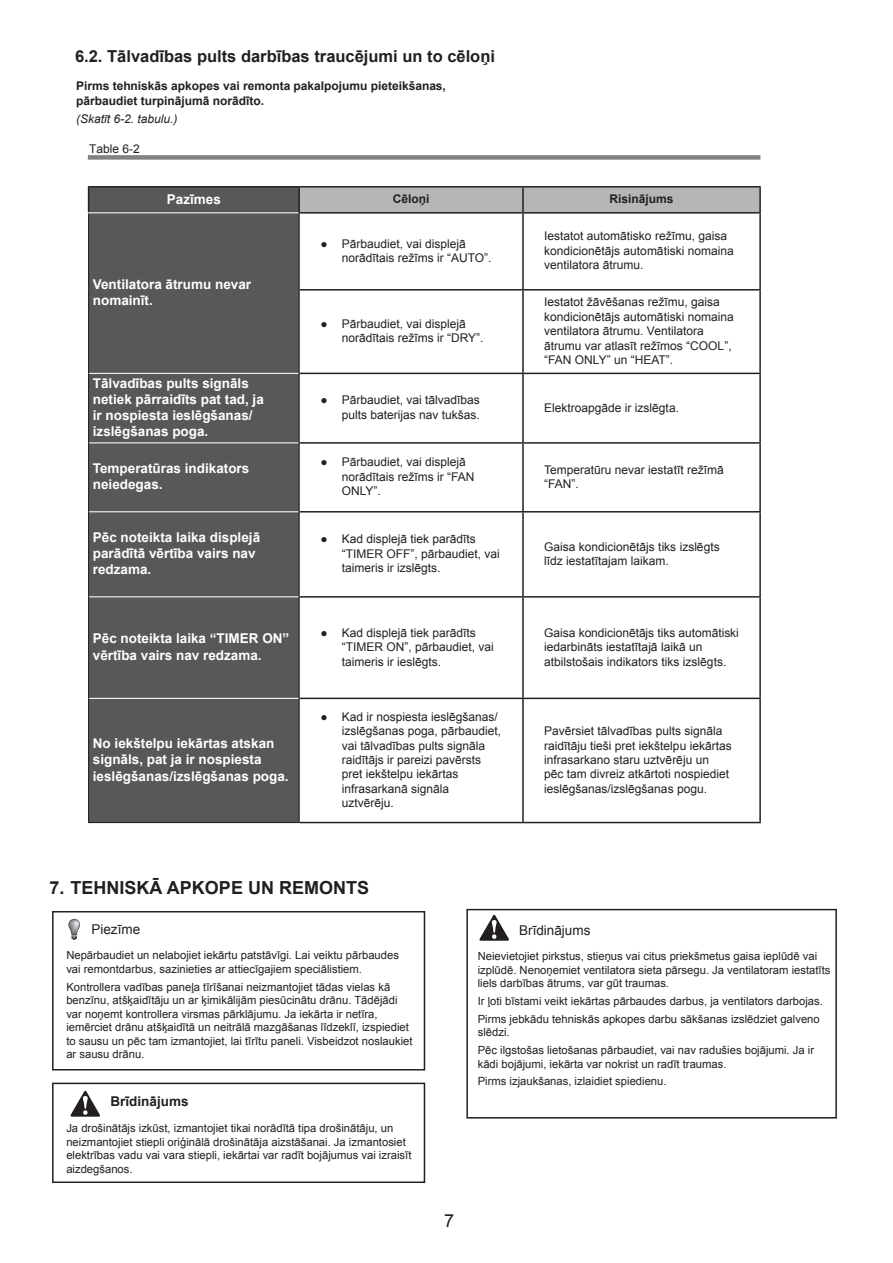
<style>
.page{position:relative;width:893px;height:1263px;background:#fff}
.page>*{position:absolute;margin:0;border:0;box-sizing:border-box;transform-origin:0 0}
.t1{font:700 18px "Arial";color:#231f20}
.t2{font:18px "Arial";color:#231f20}
.t3{font:700 16.5px "Arial";color:#231f20}
.t4{font:700 13.5px/16.2px "Arial";color:#fff}
.t5{font:13.5px "Arial";color:#231f20}
.t6{font:700 13.5px "Arial";color:#231f20}
.t7{font:12px/14.4px "Arial";color:#231f20}
.t8{font:700 12px/14.4px "Arial";color:#231f20}
.t9{font:italic 12px "Arial";color:#231f20}
.t10{font:11.25px/13.5px "Arial";color:#231f20}
</style>
<div class="page">
<div style="left:88px;top:155px;width:672px;height:5px;background:#808285"></div>
<div style="left:89px;top:188px;width:210px;height:634px;background:#595757"></div>
<div style="left:300px;top:188px;width:459px;height:24px;background:#b5b6b6"></div>
<hr style="left:88px;top:186px;width:211px;height:2px;background:#231f20">
<svg style="left:88px;top:188px;width:1px;height:24px"></svg>
<hr style="left:299px;top:186px;width:224px;height:2px;background:#231f20">
<hr style="left:298px;top:188px;width:2px;height:24px;background:#231f20">
<hr style="left:523px;top:186px;width:238px;height:2px;background:#231f20">
<hr style="left:522px;top:188px;width:2px;height:24px;background:#231f20">
<hr style="left:759px;top:188px;width:2px;height:24px;background:#231f20">
<hr style="left:298px;top:212px;width:225px;height:2px;background:#231f20">
<hr style="left:523px;top:212px;width:238px;height:2px;background:#231f20">
<hr style="left:522px;top:214px;width:2px;height:75px;background:#231f20">
<hr style="left:759px;top:214px;width:2px;height:75px;background:#231f20">
<hr style="left:300px;top:289px;width:223px;height:2px;background:#231f20">
<hr style="left:523px;top:289px;width:238px;height:2px;background:#231f20">
<hr style="left:522px;top:291px;width:2px;height:82px;background:#231f20">
<hr style="left:759px;top:291px;width:2px;height:82px;background:#231f20">
<hr style="left:300px;top:373px;width:223px;height:1px;background:#231f20">
<hr style="left:523px;top:373px;width:238px;height:1px;background:#231f20">
<hr style="left:522px;top:374px;width:2px;height:68px;background:#231f20">
<hr style="left:759px;top:374px;width:2px;height:68px;background:#231f20">
<hr style="left:300px;top:442px;width:223px;height:2px;background:#231f20">
<hr style="left:523px;top:442px;width:238px;height:2px;background:#231f20">
<hr style="left:522px;top:444px;width:2px;height:67px;background:#231f20">
<hr style="left:759px;top:444px;width:2px;height:67px;background:#231f20">
<hr style="left:300px;top:511px;width:223px;height:1px;background:#231f20">
<hr style="left:523px;top:511px;width:238px;height:1px;background:#231f20">
<hr style="left:522px;top:512px;width:2px;height:84px;background:#231f20">
<hr style="left:759px;top:512px;width:2px;height:84px;background:#231f20">
<hr style="left:300px;top:596px;width:223px;height:2px;background:#231f20">
<hr style="left:523px;top:596px;width:238px;height:2px;background:#231f20">
<hr style="left:522px;top:598px;width:2px;height:100px;background:#231f20">
<hr style="left:759px;top:598px;width:2px;height:100px;background:#231f20">
<hr style="left:300px;top:698px;width:223px;height:1px;background:#231f20">
<hr style="left:523px;top:698px;width:238px;height:1px;background:#231f20">
<hr style="left:522px;top:699px;width:2px;height:123px;background:#231f20">
<hr style="left:759px;top:699px;width:2px;height:123px;background:#231f20">
<hr style="left:300px;top:822px;width:223px;height:1px;background:#231f20">
<hr style="left:523px;top:822px;width:238px;height:1px;background:#231f20">
<hr style="left:88px;top:212px;width:210px;height:1px;background:#fff">
<hr style="left:89px;top:373px;width:210px;height:1px;background:#fff">
<hr style="left:89px;top:442px;width:210px;height:1px;background:#fff">
<hr style="left:89px;top:511px;width:210px;height:1px;background:#fff">
<hr style="left:89px;top:596px;width:210px;height:1px;background:#fff">
<hr style="left:89px;top:698px;width:210px;height:1px;background:#fff">
<hr style="left:88px;top:213px;width:1px;height:77px;background:#231f20">
<hr style="left:299px;top:214px;width:1px;height:76px;background:#231f20">
<hr style="left:88px;top:290px;width:1px;height:83px;background:#231f20">
<hr style="left:299px;top:290px;width:1px;height:83px;background:#231f20">
<hr style="left:88px;top:373px;width:1px;height:70px;background:#231f20">
<hr style="left:299px;top:373px;width:1px;height:70px;background:#231f20">
<hr style="left:88px;top:443px;width:1px;height:69px;background:#231f20">
<hr style="left:299px;top:443px;width:1px;height:69px;background:#231f20">
<hr style="left:88px;top:512px;width:1px;height:85px;background:#231f20">
<hr style="left:299px;top:512px;width:1px;height:85px;background:#231f20">
<hr style="left:88px;top:597px;width:1px;height:101px;background:#231f20">
<hr style="left:299px;top:597px;width:1px;height:101px;background:#231f20">
<hr style="left:88px;top:698px;width:1px;height:124px;background:#231f20">
<hr style="left:299px;top:698px;width:1px;height:124px;background:#231f20">
<hr style="left:88px;top:822px;width:212px;height:1px;background:#231f20">
<svg style="left:52px;top:911px;width:373px;height:159px"></svg>
<svg style="left:52px;top:1082px;width:373px;height:101px"></svg>
<svg style="left:466px;top:909px;width:371px;height:209px"></svg>
<p class="t3" style="left:75px;top:46px;width:421px">6.2. Tālvadības pults darbības traucējumi un to cēloņi</p>
<p class="t8" style="left:76px;top:79px;width:371px">Pirms tehniskās apkopes vai remonta pakalpojumu pieteikšanas, pārbaudiet turpinājumā norādīto.</p>
<p class="t9" style="left:76px;top:111px;width:103px">(Skatīt 6-2. tabulu.)</p>
<p class="t7" style="left:89px;top:142px;width:52px">Table 6-2</p>
<p class="t4" style="left:167px;top:191px;width:56px">Pazīmes</p>
<p class="t8" style="left:393px;top:192px;width:38px">Cēloņi</p>
<p class="t8" style="left:609px;top:192px;width:66px">Risinājums</p>
<p class="t4" style="left:93px;top:277px;width:160px">Ventilatora ātrumu nevar nomainīt.</p>
<p class="t4" style="left:93px;top:375px;width:173px">Tālvadības pults signāls netiek pārraidīts pat tad, ja ir nospiesta ieslēgšanas/ izslēgšanas poga.</p>
<p class="t7" style="left:342px;top:236px;width:151px;text-indent:-21px">● Pārbaudiet, vai displejā norādītais režīms ir “AUTO”.</p>
<p class="t7" style="left:544px;top:229px;width:191px">Iestatot automātisko režīmu, gaisa kondicionētājs automātiski nomaina ventilatora ātrumu.</p>
<p class="t7" style="left:342px;top:317px;width:143px;text-indent:-21px">● Pārbaudiet, vai displejā norādītais režīms ir “DRY”.</p>
<p class="t7" style="left:544px;top:295px;width:191px">Iestatot žāvēšanas režīmu, gaisa kondicionētājs automātiski nomaina ventilatora ātrumu. Ventilatora ātrumu var atlasīt režīmos “COOL”, “FAN ONLY” un “HEAT”.</p>
<p class="t7" style="left:320px;top:393px;width:161px;text-align:right">● Pārbaudiet, vai tālvadības pults baterijas nav tukšas.</p>
<p class="t7" style="left:544px;top:400px;width:136px">Elektroapgāde ir izslēgta.</p>
<p class="t4" style="left:93px;top:461px;width:158px">Temperatūras indikators neiedegas.</p>
<p class="t7" style="left:342px;top:455px;width:134px;text-indent:-21px">● Pārbaudiet, vai displejā norādītais režīms ir “FAN<br>ONLY”.</p>
<p class="t7" style="left:544px;top:462px;width:181px">Temperatūru nevar iestatīt režīmā “FAN”.</p>
<p class="t4" style="left:93px;top:530px;width:169px">Pēc noteikta laika displejā parādītā vērtība vairs nav redzama.</p>
<p class="t7" style="left:342px;top:532px;width:160px;text-indent:-21px">● Kad displejā tiek parādīts “TIMER OFF”, pārbaudiet, vai taimeris ir izslēgts.</p>
<p class="t7" style="left:544px;top:539px;width:177px">Gaisa kondicionētājs tiks izslēgts līdz iestatītajam laikam.</p>
<p class="t4" style="left:93px;top:631px;width:198px">Pēc noteikta laika “TIMER ON” vērtība vairs nav redzama.</p>
<p class="t7" style="left:342px;top:625px;width:154px;text-indent:-21px">● Kad displejā tiek parādīts “TIMER ON”, pārbaudiet, vai taimeris ir ieslēgts.</p>
<p class="t7" style="left:544px;top:625px;width:196px">Gaisa kondicionētājs tiks automātiski iedarbināts iestatītajā laikā un atbilstošais indikators tiks izslēgts.</p>
<p class="t4" style="left:93px;top:736px;width:197px">No iekštelpu iekārtas atskan signāls, pat ja ir nospiesta ieslēgšanas/izslēgšanas poga.</p>
<p class="t7" style="left:342px;top:709px;width:161px;text-indent:-21px">● Kad ir nospiesta ieslēgšanas/ izslēgšanas poga, pārbaudiet, vai tālvadības pults signāla raidītājs ir pareizi pavērsts pret iekštelpu iekārtas infrasarkanā signāla uztvērēju.</p>
<p class="t7" style="left:544px;top:724px;width:189px">Pavērsiet tālvadības pults signāla raidītāju tieši pret iekštelpu iekārtas infrasarkano staru uztvērēju un<br>pēc tam divreiz atkārtoti nospiediet ieslēgšanas/izslēgšanas pogu.</p>
<p class="t1" style="left:49px;top:876px;width:321px">7. TEHNISKĀ APKOPE UN REMONTS</p>
<p class="t5" style="left:91px;top:920px;width:50px">Piezīme</p>
<p class="t10" style="left:66px;top:949px;width:334px">Nepārbaudiet un nelabojiet iekārtu patstāvīgi. Lai veiktu pārbaudes vai remontdarbus, sazinieties ar attiecīgajiem speciālistiem.</p>
<p class="t10" style="left:66px;top:980px;width:348px">Kontrollera vadības paneļa tīrīšanai neizmantojiet tādas vielas kā benzīnu, atšķaidītāju un ar ķimikālijām piesūcinātu drānu. Tādējādi var noņemt kontrollera virsmas pārklājumu. Ja iekārta ir netīra, iemērciet drānu atšķaidītā un neitrālā mazgāšanas līdzeklī, izspiediet to sausu un pēc tam izmantojiet, lai tīrītu paneli. Visbeidzot noslaukiet ar sausu drānu.</p>
<p class="t6" style="left:111px;top:1092px;width:80px">Brīdinājums</p>
<p class="t10" style="left:66px;top:1122px;width:347px">Ja drošinātājs izkūst, izmantojiet tikai norādītā tipa drošinātāju, un neizmantojiet stiepli oriģinālā drošinātāja aizstāšanai. Ja izmantosiet elektrības vadu vai vara stiepli, iekārtai var radīt bojājumus vai izraisīt aizdegšanos.</p>
<p class="t5" style="left:519px;top:921px;width:73px">Brīdinājums</p>
<p class="t10" style="left:478px;top:950px;width:354px">Neievietojiet pirkstus, stieņus vai citus priekšmetus gaisa ieplūdē vai izplūdē. Nenoņemiet ventilatora sieta pārsegu. Ja ventilatoram iestatīts liels darbības ātrums, var gūt traumas.</p>
<p class="t10" style="left:478px;top:994px;width:347px">Ir ļoti bīstami veikt iekārtas pārbaudes darbus, ja ventilators darbojas.</p>
<p class="t10" style="left:478px;top:1012px;width:344px">Pirms jebkādu tehniskās apkopes darbu sākšanas izslēdziet galveno slēdzi.</p>
<p class="t10" style="left:478px;top:1043px;width:338px">Pēc ilgstošas lietošanas pārbaudiet, vai nav radušies bojājumi. Ja ir kādi bojājumi, iekārta var nokrist un radīt traumas.</p>
<p class="t10" style="left:478px;top:1075px;width:190px">Pirms izjaukšanas, izlaidiet spiedienu.</p>
<p class="t2" style="left:444px;top:1209px;width:12px">7</p>
</div>
